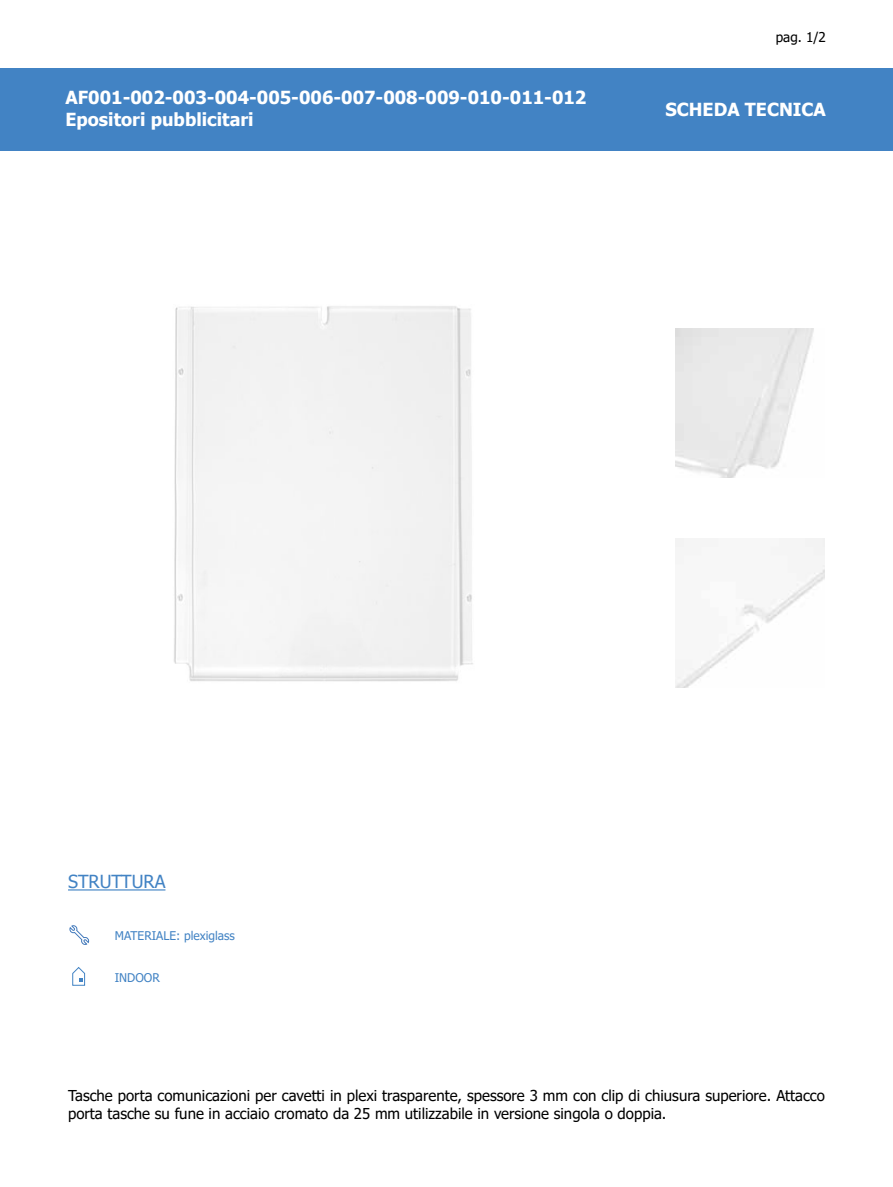
<style>
.page{position:relative;width:893px;height:1187px;background:#fff}
.page>*{position:absolute;margin:0;border:0;box-sizing:border-box;transform-origin:0 0}
.t1{font:700 18px/21.6px "Tahoma";color:#fff}
.t2{font:18px "Tahoma";color:#fff}
.t3{font:18px "Tahoma";color:#4283c4}
.t4{font:15px/18px "Tahoma";color:#000}
.t5{font:13.5px "Tahoma";color:#000}
.t6{font:12px "Tahoma";color:#4283c4}
.s1{font-weight:700}
</style>
<div class="page">
<hr style="left:68px;top:889px;width:97px;height:1px;background:#4283c4">
<svg style="left:69px;top:925px;width:20px;height:20px"></svg>
<div style="left:174px;top:306px;width:299px;height:376px;background:#f2f2f2"></div>
<div style="left:0;top:68px;width:893px;height:82px;background:#4283c4"></div>
<svg style="left:72px;top:967px;width:13px;height:18px"></svg>
<img style="left:676px;top:328px;width:138px;height:149px">
<img style="left:676px;top:538px;width:149px;height:149px">
<p class="t5" style="left:776px;top:28px;width:52px">pag. 1/2</p>
<p class="t2" style="left:65px;top:85px;width:256px"><span class="s1">WHL80</span> Pannelli divisori singoli</p>
<p class="t1" style="left:678px;top:91px;width:162px">SCHEDA TECNICA</p>
<p class="t1" style="left:65px;top:88px;width:522px">AF001-002-003-004-005-006-007-008-009-010-011-012<br>Epositori pubblicitari</p>
<p class="t1" style="left:665px;top:99px;width:162px">SCHEDA TECNICA</p>
<p class="t3" style="left:68px;top:869px;width:99px">STRUTTURA</p>
<p class="t6" style="left:115px;top:927px;width:122px">MATERIALE: plexiglass</p>
<p class="t6" style="left:115px;top:969px;width:47px">INDOOR</p>
<p class="t4" style="left:68px;top:1087px;width:758px">Tasche porta comunicazioni per cavetti in plexi trasparente, spessore 3 mm con clip di chiusura superiore. Attacco porta tasche su fune in acciaio cromato da 25 mm utilizzabile in versione singola o doppia.</p>
</div>
